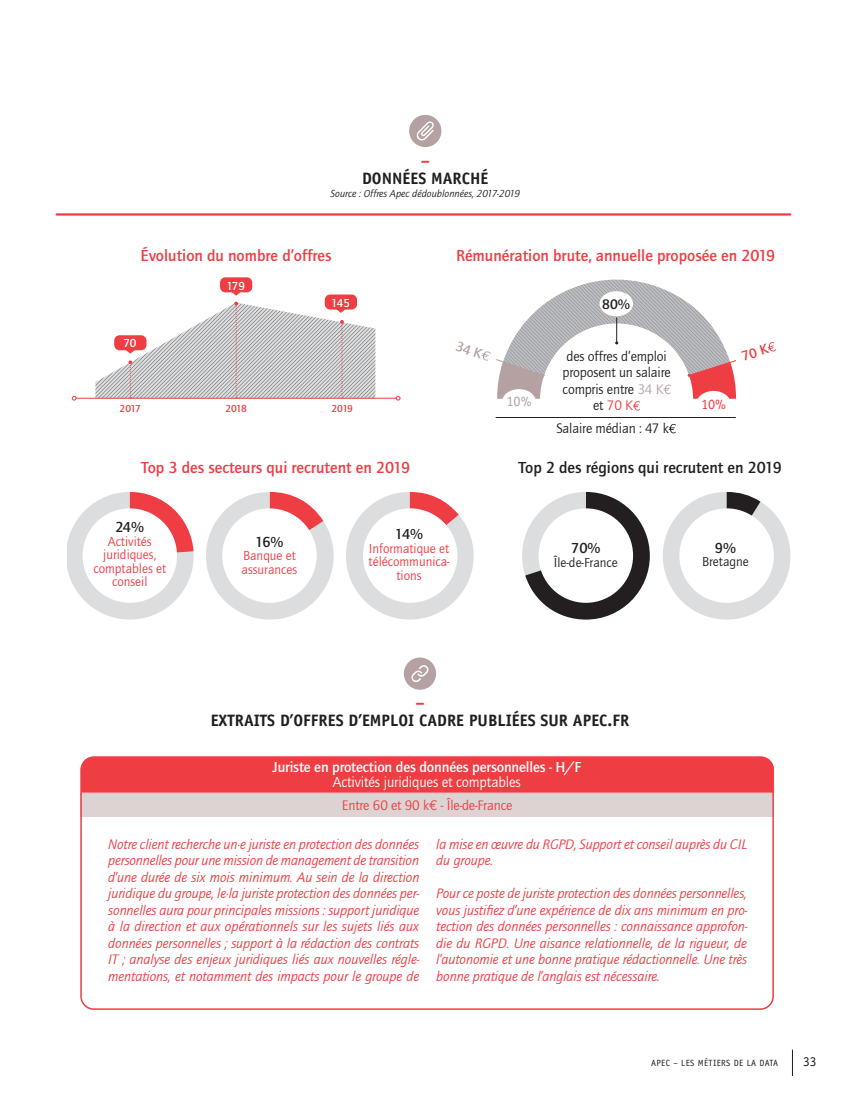
<style>
.page{position:relative;width:851px;height:1106px;background:#fff}
.page>*{position:absolute;margin:0;border:0;box-sizing:border-box;transform-origin:0 0}
.t1{font:700 16.5px "Quay Itc T";color:#ee3d43}
.t2{font:700 16.5px "Officina Sans";color:#231f20}
.t3{font:700 16.5px "Quay Itc T";color:#231f20}
.t4{font:700 16.5px "Officina Sans";color:#ee3d43}
.t5{font:700 15px "Quay Itc T";letter-spacing:-.01em;color:#fff}
.t6{font:15px "Quay Itc T";letter-spacing:-.01em;color:#fff}
.t7{font:700 15px "Quay Itc T";letter-spacing:-.055em;color:#231f20}
.t8{font:italic 14.25px/16.5px "Quay Itc T";letter-spacing:-.005em;color:#ee3d43;text-align:justify}
.t9{font:14.25px/16.5px "Quay Itc T";letter-spacing:-.01em;color:#231f20;text-align:center}
.t10{font:14.25px "Quay Itc T";letter-spacing:-.01em;color:#ee3d43}
.t11{font:700 14.25px "Quay Itc T";color:#231f20}
.t12{font:14.25px "Officina Sans";color:#b5a1a2}
.t13{font:14.25px "Officina Sans";color:#ee3d43}
.t14{font:13.5px/13.5px "Quay Itc T";color:#ee3d43;text-align:center}
.t15{font:13.5px "Quay Itc T";color:#231f20}
.t16{font:13.5px "Officina Sans";color:#231f20}
.t17{font:700 12px "Quay Itc T";color:#fff}
.t18{font:italic 10.5px "Quay Itc T";color:#231f20}
.t19{font:700 10.5px "Quay Itc T";letter-spacing:-.065em;color:#ee3d43}
.t20{font:9px "Officina Sans";letter-spacing:.04em;color:#231f20}
.s1{color:#b5a1a2}
.s2{color:#ee3d43}
.s3{font-family:"Euro Mono"}
</style>
<div class="page">
<svg style="left:792px;top:1049px;width:1px;height:27px"></svg>
<svg style="left:522px;top:492px;width:269px;height:128px"></svg>
<svg style="left:67px;top:492px;width:407px;height:128px"></svg>
<div style="left:82px;top:508px;width:95px;height:95px;background:#fff;border-radius:50%"></div>
<div style="left:222px;top:508px;width:94px;height:95px;background:#fff;border-radius:50%"></div>
<div style="left:538px;top:508px;width:95px;height:95px;background:#fff;border-radius:50%"></div>
<div style="left:363px;top:508px;width:94px;height:95px;background:#fff;border-radius:50%"></div>
<div style="left:679px;top:508px;width:94px;height:95px;background:#fff;border-radius:50%"></div>
<hr style="left:57px;top:213px;width:733px;height:3px;background:#ee3d43">
<div style="left:409px;top:115px;width:32px;height:32px;background:#b5a1a2;border-radius:50%"></div>
<svg style="left:416px;top:121px;width:18px;height:19px"></svg>
<hr style="left:76px;top:398px;width:320px;height:1px;background:#ee3d43">
<svg style="left:72px;top:396px;width:4px;height:4px"></svg>
<svg style="left:395px;top:396px;width:5px;height:4px"></svg>
<div style="left:220px;top:277px;width:32px;height:15px;background:#ee3d43;border-radius:5px"></div>
<svg style="left:230px;top:292px;width:12px;height:4px"></svg>
<div style="left:325px;top:294px;width:32px;height:15px;background:#ee3d43;border-radius:5px"></div>
<svg style="left:95px;top:302px;width:280px;height:96px"></svg>
<div style="left:80px;top:792px;width:693px;height:24px;background:#ddd3d2"></div>
<div style="left:81px;top:756px;width:692px;height:36px;background:#ee3d43"></div>
<div style="left:404px;top:657px;width:32px;height:32px;background:#b5a1a2;border-radius:50%"></div>
<svg style="left:411px;top:665px;width:17px;height:17px"></svg>
<hr style="left:495px;top:417px;width:240px;height:1px;background:#231f20">
<svg style="left:668px;top:424px;width:7px;height:9px"></svg>
<svg style="left:481px;top:279px;width:295px;height:131px"></svg>
<p class="t4" style="left:420px;top:150px;width:11px">–</p>
<p class="t2" style="left:362px;top:168px;width:128px">DONNÉES MARCHÉ</p>
<p class="t18" style="left:330px;top:188px;width:191px">Source : Offres Apec dédoublonnées, 2017-2019</p>
<p class="t1" style="left:141px;top:245px;width:192px">Évolution du nombre d’offres</p>
<p class="t1" style="left:456px;top:245px;width:321px">Rémunération brute, annuelle proposée en 2019</p>
<p class="t17" style="left:123px;top:336px;width:15px">70</p>
<p class="t17" style="left:226px;top:278px;width:20px">179</p>
<p class="t17" style="left:331px;top:296px;width:20px">145</p>
<p class="t19" style="left:120px;top:402px;width:23px">2017</p>
<p class="t19" style="left:225px;top:402px;width:23px">2018</p>
<p class="t19" style="left:331px;top:402px;width:23px">2019</p>
<p class="t11" style="left:602px;top:296px;width:29px">80%</p>
<p class="t9" style="left:562px;top:348px;width:110px">des offres d’emploi proposent un salaire compris entre <span class="s1">34 K </span>et <span class="s2">70 K</span></p>
<p class="t12" style="left:506px;top:393px;width:27px">10%</p>
<p class="t13" style="left:701px;top:395px;width:27px">10%</p>
<p class="t9" style="left:556px;top:420px;width:114px">Salaire médian : 47 k</p>
<p class="t1" style="left:141px;top:458px;width:270px">Top 3 des secteurs qui recrutent en 2019</p>
<p class="t3" style="left:518px;top:458px;width:265px">Top 2 des régions qui recrutent en 2019</p>
<p class="t7" style="left:115px;top:518px;width:30px">24%</p>
<p class="t14" style="left:93px;top:534px;width:74px">Activités juridiques, comptables et conseil</p>
<p class="t7" style="left:255px;top:533px;width:30px">16%</p>
<p class="t14" style="left:241px;top:548px;width:57px;text-align:left">Banque et assurances</p>
<p class="t7" style="left:395px;top:525px;width:30px">14%</p>
<p class="t14" style="left:368px;top:541px;width:83px">Informatique et télécommunica&shy;tions</p>
<p class="t7" style="left:714px;top:539px;width:23px">9%</p>
<p class="t7" style="left:571px;top:539px;width:31px">70%</p>
<p class="t15" style="left:554px;top:554px;width:65px">Île-de-France</p>
<p class="t15" style="left:702px;top:553px;width:48px">Bretagne</p>
<p class="t4" style="left:415px;top:692px;width:11px">–</p>
<p class="t2" style="left:211px;top:710px;width:420px">EXTRAITS D’OFFRES D’EMPLOI CADRE PUBLIÉES SUR APEC.FR</p>
<p class="t5" style="left:272px;top:758px;width:310px">Juriste en protection des données personnelles - H/F</p>
<p class="t6" style="left:333px;top:773px;width:189px">Activités juridiques et comptables</p>
<p class="t10" style="left:342px;top:797px;width:172px">Entre 60 et 90 k<span class="s3">e</span> - Île-de-France</p>
<p class="t8" style="left:108px;top:835px;width:313px">Notre client recherche un·e juriste en protection des données personnelles pour une mission de management de transition d’une durée de six mois minimum. Au sein de la direction juridique du groupe, le·la juriste protection des données per&shy;sonnelles aura pour principales missions : support juridique à la direction et aux opérationnels sur les sujets liés aux données personnelles ; support à la rédaction des contrats IT ; analyse des enjeux juridiques liés aux nouvelles régle&shy;mentations, et notamment des impacts pour le groupe de</p>
<p class="t8" style="left:436px;top:835px;width:312px">la mise en œuvre du RGPD, Support et conseil auprès du CIL du groupe.</p>
<p class="t8" style="left:436px;top:885px;width:313px">Pour ce poste de juriste protection des données personnelles, vous justifiez d’une expérience de dix ans minimum en pro&shy;tection des données personnelles : connaissance approfon&shy;die du RGPD. Une aisance relationnelle, de la rigueur, de l’autonomie et une bonne pratique rédactionnelle. Une très bonne pratique de l’anglais est nécessaire.</p>
<p class="t20" style="left:651px;top:1057px;width:128px">APEC – LES MÉTIERS DE LA DATA</p>
<p class="t16" style="left:802px;top:1053px;width:15px">33</p>
</div>
